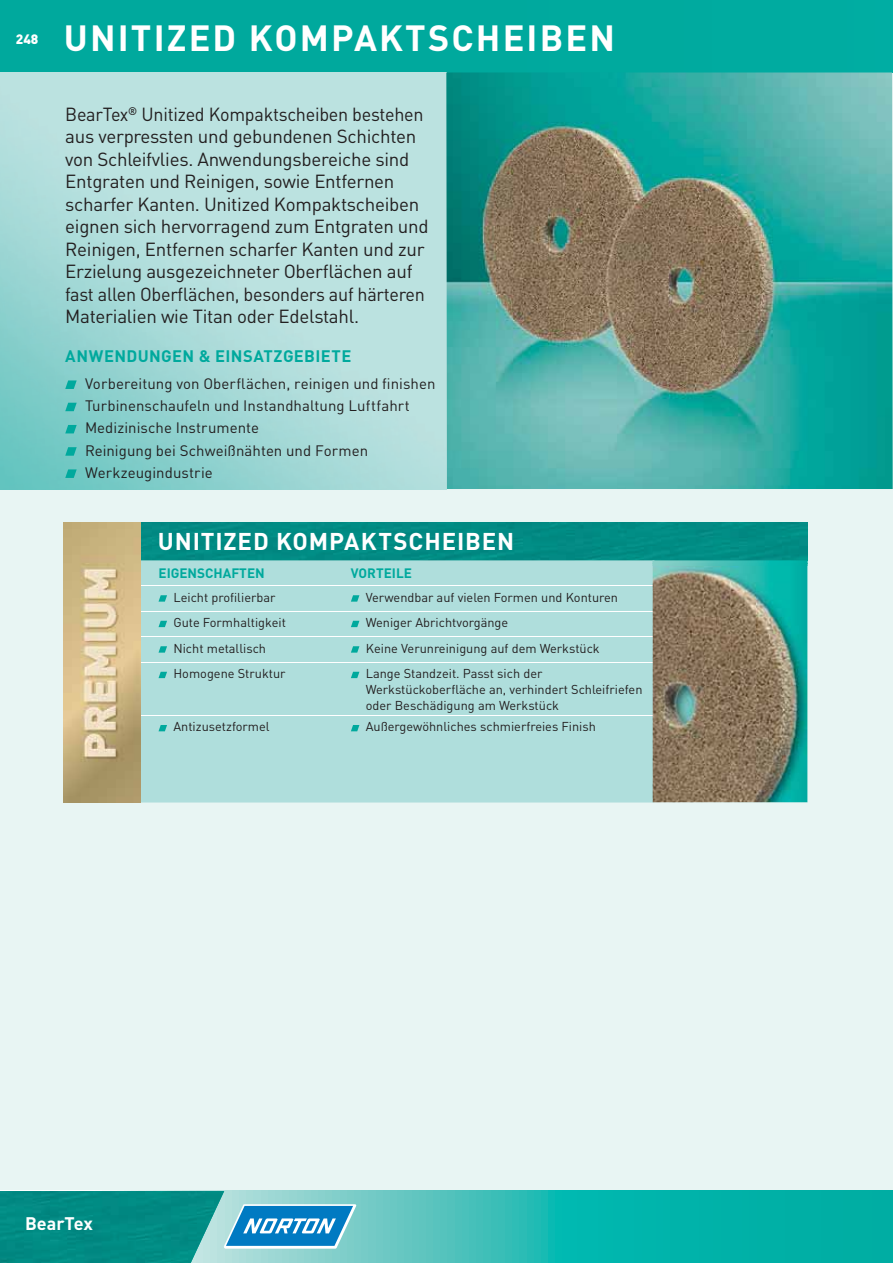
<style>
.page{position:relative;width:893px;height:1263px;background:#e8f5f3}
.page>*{position:absolute;margin:0;border:0;box-sizing:border-box;transform-origin:0 0}
.t1{font:700 36px "DIN Pro";letter-spacing:.06em;color:#fff}
.t2{font:700 24px "DIN Pro";letter-spacing:.035em;color:#fff}
.t3{font:18.75px/22.5px "DIN Pro";letter-spacing:-.015em;color:#231f20;scale:.96 1}
.t4{font:700 18px "DIN Pro";color:#fff}
.t5{font:700 16.5px "DIN Pro";letter-spacing:.025em;color:#00a99d}
.t6{font:15px/22.2px "DIN Pro";letter-spacing:.005em;color:#231f20}
.t7{font:700 13.5px "DIN Pro";color:#00a99d}
.t8{font:900 13.5px "DIN Pro";color:#fff}
.t9{font:12.75px/15.8px "DIN Pro";color:#231f20}
</style>
<div class="page">
<svg style="left:356px;top:1191px;width:536px;height:72px;background:#1cb8b0"></svg>
<div style="left:0;top:0;width:893px;height:72px;background:#00a99d"></div>
<svg style="left:0;top:1191px;width:356px;height:72px;background:#319fa4"></svg>
<hr style="left:892px;top:1191px;width:1px;height:72px;background:#00ada3">
<hr style="left:892px;top:0;width:1px;height:73px;background:#00ada3">
<div style="left:140px;top:522px;width:667px;height:38px;background:#008b84"></div>
<div style="left:140px;top:560px;width:512px;height:243px;background:#afdedc"></div>
<hr style="left:140px;top:586px;width:514px;height:1px;background:#fff">
<hr style="left:140px;top:611px;width:514px;height:1px;background:#fff">
<hr style="left:140px;top:637px;width:514px;height:1px;background:#fff">
<hr style="left:140px;top:662px;width:514px;height:1px;background:#fff">
<hr style="left:140px;top:715px;width:514px;height:1px;background:#fff">
<svg style="left:158px;top:595px;width:9px;height:7px"></svg>
<svg style="left:351px;top:595px;width:8px;height:7px"></svg>
<svg style="left:158px;top:621px;width:9px;height:6px"></svg>
<svg style="left:351px;top:621px;width:8px;height:6px"></svg>
<svg style="left:158px;top:646px;width:9px;height:7px"></svg>
<svg style="left:351px;top:646px;width:8px;height:7px"></svg>
<svg style="left:158px;top:672px;width:9px;height:6px"></svg>
<svg style="left:351px;top:672px;width:8px;height:6px"></svg>
<svg style="left:158px;top:725px;width:9px;height:6px"></svg>
<svg style="left:351px;top:725px;width:8px;height:6px"></svg>
<img style="left:0;top:72px;width:893px;height:417px">
<svg style="left:65px;top:380px;width:12px;height:9px"></svg>
<svg style="left:65px;top:403px;width:12px;height:8px"></svg>
<svg style="left:65px;top:425px;width:12px;height:8px"></svg>
<svg style="left:65px;top:447px;width:12px;height:9px"></svg>
<svg style="left:65px;top:469px;width:12px;height:9px"></svg>
<img style="left:64px;top:522px;width:76px;height:281px">
<img style="left:652px;top:564px;width:155px;height:239px">
<p class="t8" style="left:16px;top:32px;width:24px">248</p>
<h1 class="t1" style="left:64px;top:25px;width:553px">UNITIZED KOMPAKTSCHEIBEN</h1>
<p class="t3" style="left:65px;top:105px;width:380px">BearTex<sup>®</sup> Unitized Kompaktscheiben bestehen aus verpressten und gebundenen Schichten von Schleifvlies. Anwendungsbereiche sind Entgraten und Reinigen, sowie Entfernen scharfer Kanten. Unitized Kompaktscheiben eignen sich hervorragend zum Entgraten und Reinigen, Entfernen scharfer Kanten und zur Erzielung ausgezeichneter Oberflächen auf fast allen Oberflächen, besonders auf härteren Materialien wie Titan oder Edelstahl.</p>
<p class="t5" style="left:65px;top:351px;width:288px">ANWENDUNGEN &amp; EINSATZGEBIETE</p>
<p class="t6" style="left:85px;top:374px;width:352px">Vorbereitung von Oberflächen, reinigen und finishen Turbinenschaufeln und Instandhaltung Luftfahrt Medizinische Instrumente<br>Reinigung bei Schweißnähten und Formen Werkzeugindustrie</p>
<p class="t2" style="left:158px;top:533px;width:358px">UNITIZED KOMPAKTSCHEIBEN</p>
<p class="t7" style="left:158px;top:569px;width:108px">EIGENSCHAFTEN</p>
<p class="t7" style="left:351px;top:569px;width:63px">VORTEILE</p>
<p class="t9" style="left:173px;top:591px;width:104px">Leicht profilierbar</p>
<p class="t9" style="left:366px;top:591px;width:254px">Verwendbar auf vielen Formen und Konturen</p>
<p class="t9" style="left:173px;top:616px;width:114px">Gute Formhaltigkeit</p>
<p class="t9" style="left:366px;top:616px;width:144px">Weniger Abrichtvorgänge</p>
<p class="t9" style="left:173px;top:642px;width:94px">Nicht metallisch</p>
<p class="t9" style="left:366px;top:642px;width:235px">Keine Verunreinigung auf dem Werkstück</p>
<p class="t9" style="left:173px;top:667px;width:114px">Homogene Struktur</p>
<p class="t9" style="left:366px;top:667px;width:278px">Lange Standzeit. Passt sich der<br>Werkstückoberfläche an, verhindert Schleifriefen oder Beschädigung am Werkstück</p>
<p class="t9" style="left:173px;top:720px;width:98px">Antizusetzformel</p>
<p class="t9" style="left:366px;top:720px;width:232px">Außergewöhnliches schmierfreies Finish</p>
<p class="t4" style="left:25px;top:1217px;width:69px">BearTex</p>
</div>
